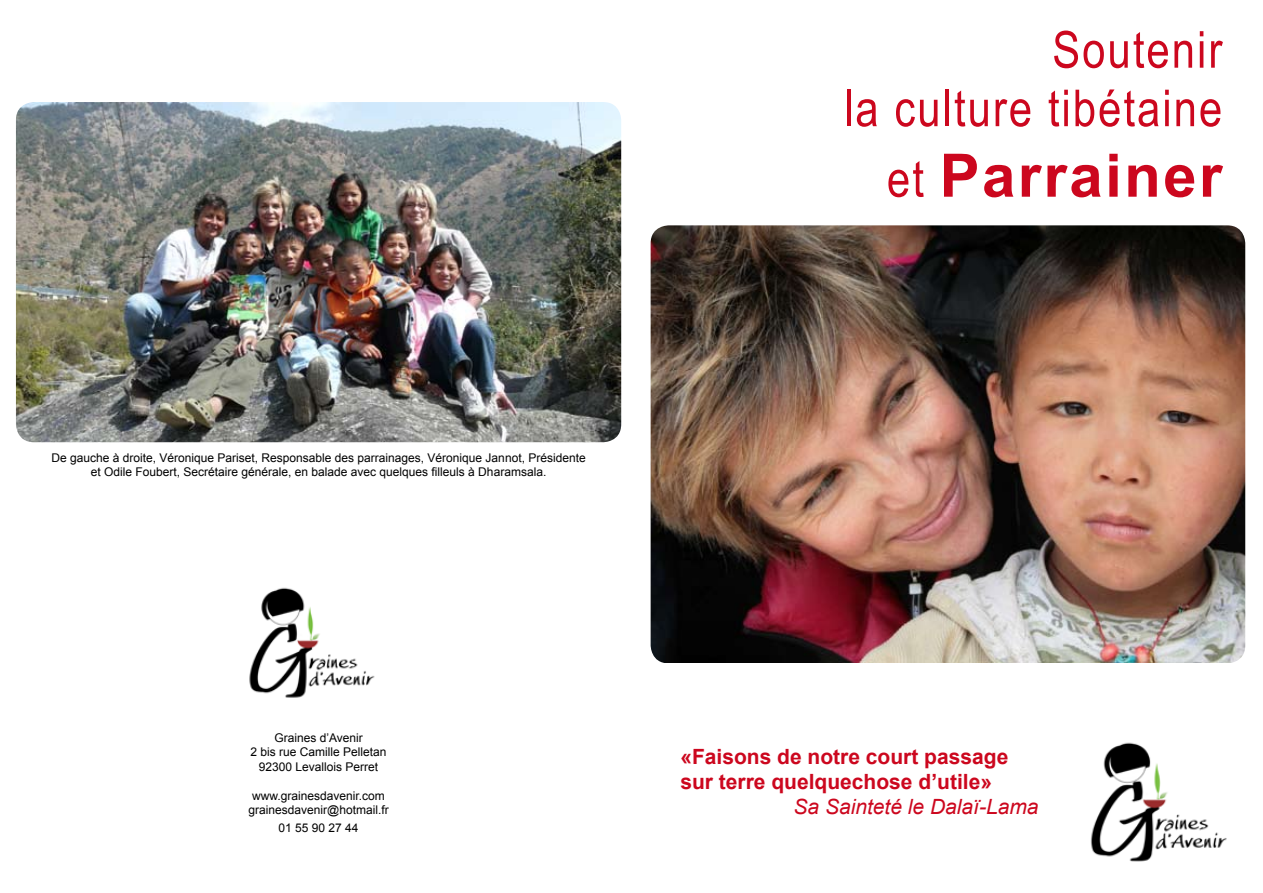
<style>
.page{position:relative;width:1263px;height:893px;background:#fff}
.page>*{position:absolute;margin:0;border:0;box-sizing:border-box;transform-origin:0 0}
.t1{font:700 60px "Arial";letter-spacing:.04em;color:#cc071e}
.t2{font:51px/58.5px "Arial Narrow";letter-spacing:.04em;color:#cc071e;text-align:right}
.t3{font:700 21px/25.2px "Arial";color:#cc071e}
.t4{font:italic 21px "Arial";color:#cc071e}
.t5{font:12px/14.4px "Arial";color:#000;text-align:center}
.s1{font-family:"Arial Narrow";font-weight:400;font-size:51px}
</style>
<div class="page">
<img style="left:1090px;top:742px;width:137px;height:120px">
<img style="left:249px;top:587px;width:126px;height:111px">
<img style="left:16px;top:102px;width:605px;height:340px;border-radius:18px">
<img style="left:651px;top:225px;width:594px;height:437px;border-radius:18px">
<h2 class="t2" style="left:844px;top:19px;width:380px">Soutenir<br>la culture tibétaine</h2>
<h1 class="t1" style="left:887px;top:136px;width:337px"><span class="s1">et</span> Parrainer</h1>
<p class="t5" style="left:51px;top:450px;width:536px">De gauche à droite, Véronique Pariset, Responsable des parrainages, Véronique Jannot, Présidente et Odile Foubert, Secrétaire générale, en balade avec quelques filleuls à Dharamsala.</p>
<p class="t5" style="left:251px;top:731px;width:138px">Graines d’Avenir<br>2 bis rue Camille Pelletan<br>92300 Levallois Perret</p>
<p class="t5" style="left:248px;top:788px;width:142px">www.grainesdavenir.com grainesdavenir@hotmail.fr</p>
<p class="t5" style="left:279px;top:821px;width:82px">01 55 90 27 44</p>
<h3 class="t3" style="left:680px;top:744px;width:329px">«Faisons de notre court passage sur terre quelquechose d’utile»</h3>
<h3 class="t4" style="left:793px;top:793px;width:247px">Sa Sainteté le Dalaï-Lama</h3>
</div>
